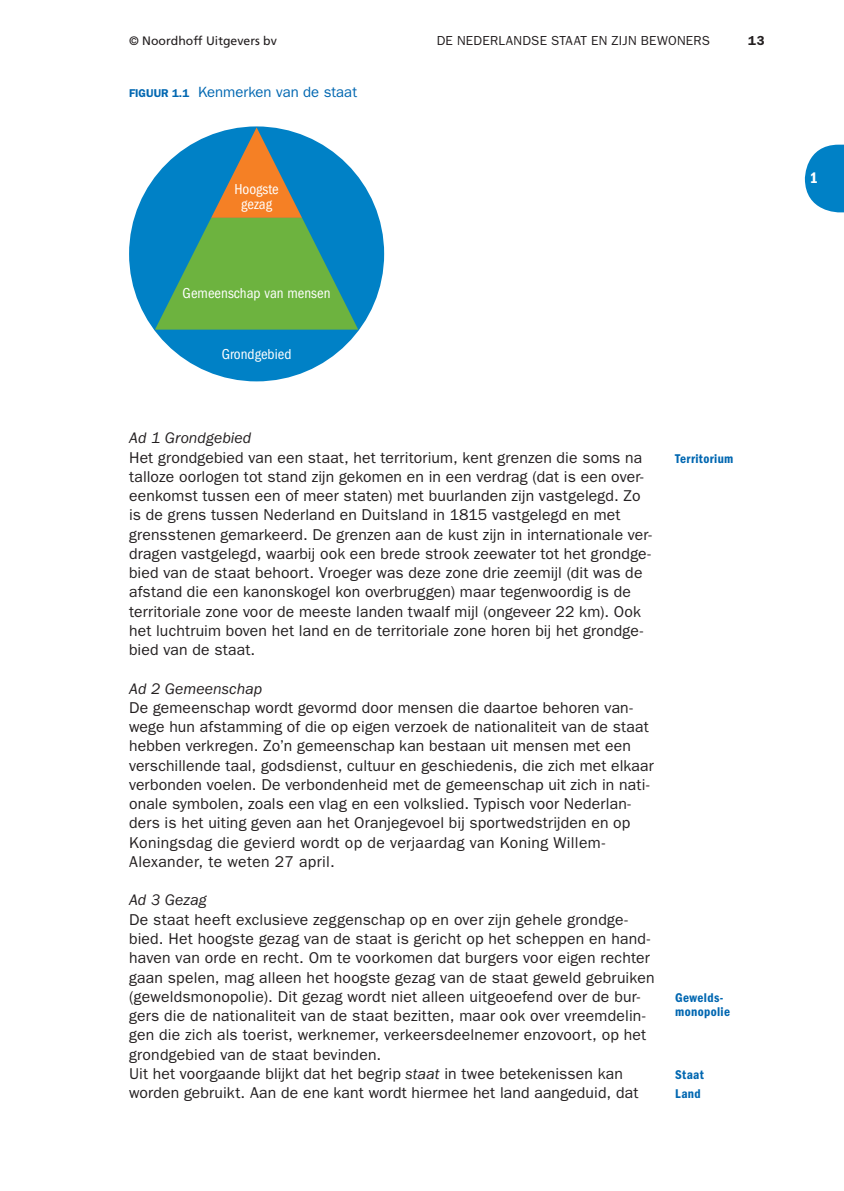
<style>
.page{position:relative;width:844px;height:1191px;background:#fff}
.page>*{position:absolute;margin:0;border:0;box-sizing:border-box;transform-origin:0 0}
.t1{font:15.75px/19.2px "ITC Franklin Gothic Std";letter-spacing:.01em;color:#231f20}
.t2{font:italic 15.75px "ITC Franklin Gothic Std";letter-spacing:.005em;color:#231f20}
.t3{font:15.75px "ITC Franklin Gothic Std Dm Cd";color:#fff}
.t4{font:condensed 14.88px/14.9px "ITC Franklin Gothic Std";color:#fff;text-align:center}
.t5{font:14.88px "ITC Franklin Gothic Std";color:#0067b1}
.t6{font:13.12px/14.3px "ITC Franklin Gothic Std Dm Cd";letter-spacing:.025em;color:#0067b1}
.t7{font:13.12px "ITC Franklin Gothic Std";letter-spacing:.02em;color:#231f20}
.t8{font:600 13.12px "ITC Franklin Gothic Std";color:#231f20}
.t9{font:12.25px "Frutiger LT Std";color:#231f20}
.s1{font-weight:600;font-size:11.38px}
.s2{font-style:italic}
</style>
<div class="page">
<svg style="left:804px;top:145px;width:39px;height:67px"></svg>
<div style="left:129px;top:126px;width:255px;height:255px;background:#0081c6;border-radius:50%"></div>
<svg style="left:155px;top:127px;width:203px;height:203px"></svg>
<p class="t9" style="left:129px;top:35px;width:149px">© Noordhoff Uitgevers bv</p>
<p class="t7" style="left:436px;top:35px;width:274px">DE NEDERLANDSE STAAT EN ZIJN BEWONERS</p>
<p class="t8" style="left:748px;top:35px;width:18px">13</p>
<p class="t5" style="left:129px;top:86px;width:229px"><span class="s1">FIGUUR 1.1</span> Kenmerken van de staat</p>
<p class="t4" style="left:234px;top:182px;width:46px">Hoogste gezag</p>
<p class="t4" style="left:183px;top:286px;width:149px">Gemeenschap van mensen</p>
<p class="t4" style="left:222px;top:348px;width:71px">Grondgebied</p>
<p class="t2" style="left:129px;top:432px;width:124px">Ad 1 Grondgebied</p>
<p class="t1" style="left:129px;top:449px;width:524px">Het grondgebied van een staat, het territorium, kent grenzen die soms na talloze oorlogen tot stand zijn gekomen en in een verdrag (dat is een over&shy;eenkomst tussen een of meer staten) met buurlanden zijn vastgelegd. Zo is de grens tussen Nederland en Duitsland in 1815 vastgelegd en met grensstenen gemarkeerd. De grenzen aan de kust zijn in internationale ver&shy;dragen vastgelegd, waarbij ook een brede strook zeewater tot het grondge&shy;bied van de staat behoort. Vroeger was deze zone drie zeemijl (dit was de afstand die een kanonskogel kon overbruggen) maar tegenwoordig is de territoriale zone voor de meeste landen twaalf mijl (ongeveer 22 km). Ook het luchtruim boven het land en de territoriale zone horen bij het grondge&shy;bied van de staat.</p>
<p class="t2" style="left:129px;top:682px;width:135px">Ad 2 Gemeenschap</p>
<p class="t1" style="left:129px;top:699px;width:526px">De gemeenschap wordt gevormd door mensen die daartoe behoren van&shy;wege hun afstamming of die op eigen verzoek de nationaliteit van de staat hebben verkregen. Zo’n gemeenschap kan bestaan uit mensen met een verschillende taal, godsdienst, cultuur en geschiedenis, die zich met elkaar verbonden voelen. De verbondenheid met de gemeenschap uit zich in nati&shy;onale symbolen, zoals een vlag en een volkslied. Typisch voor Nederlan&shy;ders is het uiting geven aan het Oranjegevoel bij sportwedstrijden en op Koningsdag die gevierd wordt op de verjaardag van Koning Willem-Alexander, te weten 27 april.</p>
<p class="t2" style="left:129px;top:894px;width:79px">Ad 3 Gezag</p>
<p class="t1" style="left:129px;top:911px;width:527px">De staat heeft exclusieve zeggenschap op en over zijn gehele grondge&shy;bied. Het hoogste gezag van de staat is gericht op het scheppen en hand&shy;haven van orde en recht. Om te voorkomen dat burgers voor eigen rechter gaan spelen, mag alleen het hoogste gezag van de staat geweld gebruiken (geweldsmonopolie). Dit gezag wordt niet alleen uitgeoefend over de bur&shy;gers die de nationaliteit van de staat bezitten, maar ook over vreemdelin&shy;gen die zich als toerist, werknemer, verkeersdeelnemer enzovoort, op het grondgebied van de staat bevinden.<br>Uit het voorgaande blijkt dat het begrip <span class="s2">staat</span> in twee betekenissen kan worden gebruikt. Aan de ene kant wordt hiermee het land aangeduid, dat</p>
<p class="t6" style="left:675px;top:452px;width:60px">Territorium</p>
<p class="t6" style="left:675px;top:991px;width:56px">Gewelds&shy;monopolie</p>
<p class="t6" style="left:675px;top:1065px;width:30px;line-height:19.2px">Staat<br>Land</p>
<p class="t3" style="left:809px;top:172px;width:10px">1</p>
</div>
